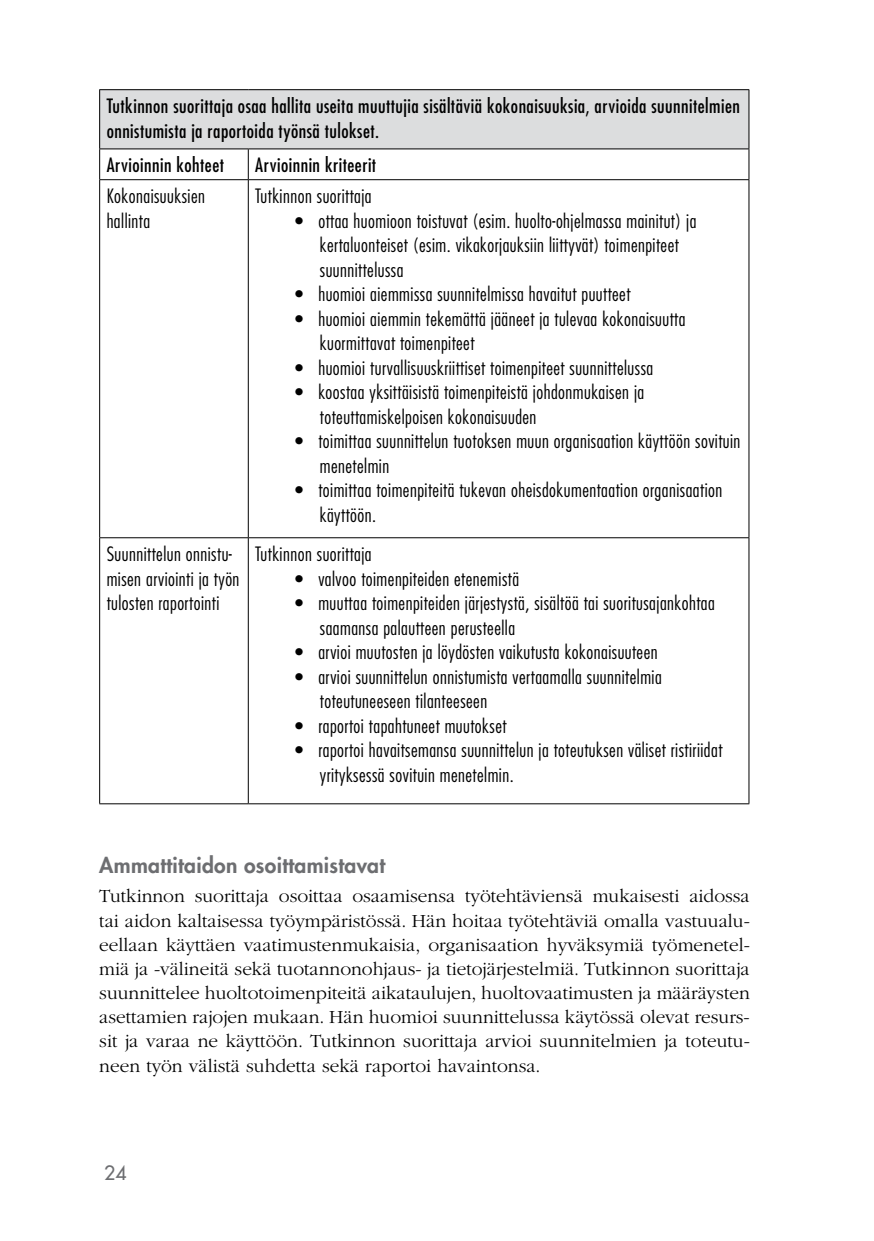
<style>
.page{position:relative;width:874px;height:1241px;background:#fff}
.page>*{position:absolute;margin:0;border:0;box-sizing:border-box;transform-origin:0 0}
.t1{font:800 21px "Futura Std";letter-spacing:.015em;color:#6d6e71}
.t2{font:300 condensed 19.25px/24.5px "Futura Std";letter-spacing:.025em;color:#000}
.t3{font:300 19.25px/24.2px "ITC Garamond Std";color:#000;text-align:justify}
.t4{font:condensed 19.25px/24.5px "Futura Std";letter-spacing:.025em;color:#000}
.t5{font:500 19.25px "Futura Std";color:#6d6e71}
</style>
<div class="page">
<div style="left:100px;top:90px;width:648px;height:59px;background:#dcddde"></div>
<hr style="left:99px;top:89px;width:149px;height:1px;background:#000">
<hr style="left:99px;top:90px;width:1px;height:58px;background:#000">
<hr style="left:248px;top:89px;width:501px;height:1px;background:#000">
<hr style="left:748px;top:90px;width:1px;height:58px;background:#000">
<hr style="left:99px;top:148px;width:149px;height:1px;background:#000">
<hr style="left:99px;top:149px;width:1px;height:30px;background:#000">
<hr style="left:248px;top:148px;width:501px;height:1px;background:#000">
<hr style="left:248px;top:149px;width:1px;height:30px;background:#000">
<hr style="left:748px;top:149px;width:1px;height:30px;background:#000">
<hr style="left:99px;top:179px;width:149px;height:1px;background:#000">
<hr style="left:99px;top:180px;width:1px;height:357px;background:#000">
<hr style="left:248px;top:179px;width:501px;height:1px;background:#000">
<hr style="left:248px;top:180px;width:1px;height:357px;background:#000">
<hr style="left:748px;top:180px;width:1px;height:357px;background:#000">
<hr style="left:99px;top:537px;width:149px;height:1px;background:#000">
<hr style="left:99px;top:538px;width:1px;height:265px;background:#000">
<hr style="left:248px;top:537px;width:501px;height:1px;background:#000">
<hr style="left:248px;top:538px;width:1px;height:265px;background:#000">
<hr style="left:748px;top:538px;width:1px;height:265px;background:#000">
<hr style="left:99px;top:803px;width:149px;height:1px;background:#000">
<hr style="left:248px;top:803px;width:501px;height:1px;background:#000">
<p class="t4" style="left:107px;top:93px;width:634px">Tutkinnon suorittaja osaa hallita useita muuttujia sisältäviä kokonaisuuksia, arvioida suunnitelmien onnistumista ja raportoida työnsä tulokset.</p>
<p class="t4" style="left:107px;top:153px;width:119px">Arvioinnin kohteet</p>
<p class="t4" style="left:255px;top:153px;width:122px">Arvioinnin kriteerit</p>
<p class="t2" style="left:107px;top:184px;width:100px">Kokonaisuuksien hallinta</p>
<p class="t2" style="left:255px;top:184px;width:118px">Tutkinnon suorittaja</p>
<p class="t2" style="left:320px;top:208px;width:378px;text-indent:-25px">• ottaa huomioon toistuvat (esim. huolto-ohjelmassa mainitut) ja kertaluonteiset (esim. vikakorjauksiin liittyvät) toimenpiteet suunnittelussa</p>
<p class="t2" style="left:295px;top:282px;width:337px">• huomioi aiemmissa suunnitelmissa havaitut puutteet</p>
<p class="t2" style="left:320px;top:306px;width:367px;text-indent:-25px">• huomioi aiemmin tekemättä jääneet ja tulevaa kokonaisuutta kuormittavat toimenpiteet</p>
<p class="t2" style="left:295px;top:355px;width:359px">• huomioi turvallisuuskriittiset toimenpiteet suunnittelussa</p>
<p class="t2" style="left:320px;top:380px;width:325px;text-indent:-25px">• koostaa yksittäisistä toimenpiteistä johdonmukaisen ja toteuttamiskelpoisen kokonaisuuden</p>
<p class="t2" style="left:320px;top:429px;width:422px;text-indent:-25px">• toimittaa suunnittelun tuotoksen muun organisaation käyttöön sovituin menetelmin</p>
<p class="t2" style="left:320px;top:478px;width:404px;text-indent:-25px">• toimittaa toimenpiteitä tukevan oheisdokumentaation organisaation käyttöön.</p>
<p class="t2" style="left:107px;top:541px;width:134px">Suunnittelun onnistu&shy;misen arviointi ja työn tulosten raportointi</p>
<p class="t2" style="left:255px;top:541px;width:118px">Tutkinnon suorittaja</p>
<p class="t2" style="left:295px;top:566px;width:225px">• valvoo toimenpiteiden etenemistä</p>
<p class="t2" style="left:320px;top:590px;width:396px;text-indent:-25px">• muuttaa toimenpiteiden järjestystä, sisältöä tai suoritusajankohtaa saamansa palautteen perusteella</p>
<p class="t2" style="left:295px;top:639px;width:364px">• arvioi muutosten ja löydösten vaikutusta kokonaisuuteen</p>
<p class="t2" style="left:320px;top:664px;width:343px;text-indent:-25px">• arvioi suunnittelun onnistumista vertaamalla suunnitelmia toteutuneeseen tilanteeseen</p>
<p class="t2" style="left:295px;top:713px;width:213px">• raportoi tapahtuneet muutokset</p>
<p class="t2" style="left:320px;top:737px;width:404px;text-indent:-25px">• raportoi havaitsemansa suunnittelun ja toteutuksen väliset ristiriidat yrityksessä sovituin menetelmin.</p>
<p class="t1" style="left:99px;top:852px;width:287px">Ammattitaidon osoittamistavat</p>
<p class="t3" style="left:99px;top:884px;width:651px">Tutkinnon suorittaja osoittaa osaamisensa työtehtäviensä mukaisesti aidossa tai aidon kaltaisessa työympäristössä. Hän hoitaa työtehtäviä omalla vastuualu&shy;eellaan käyttäen vaatimustenmukaisia, organisaation hyväksymiä työmenetel&shy;miä ja -välineitä sekä tuotannonohjaus- ja tietojärjestelmiä. Tutkinnon suorittaja suunnittelee huoltotoimenpiteitä aikataulujen, huoltovaatimusten ja määräysten asettamien rajojen mukaan. Hän huomioi suunnittelussa käytössä olevat resurs&shy;sit ja varaa ne käyttöön. Tutkinnon suorittaja arvioi suunnitelmien ja toteutu&shy;neen työn välistä suhdetta sekä raportoi havaintonsa.</p>
<p class="t5" style="left:104px;top:1160px;width:24px">24</p>
</div>
